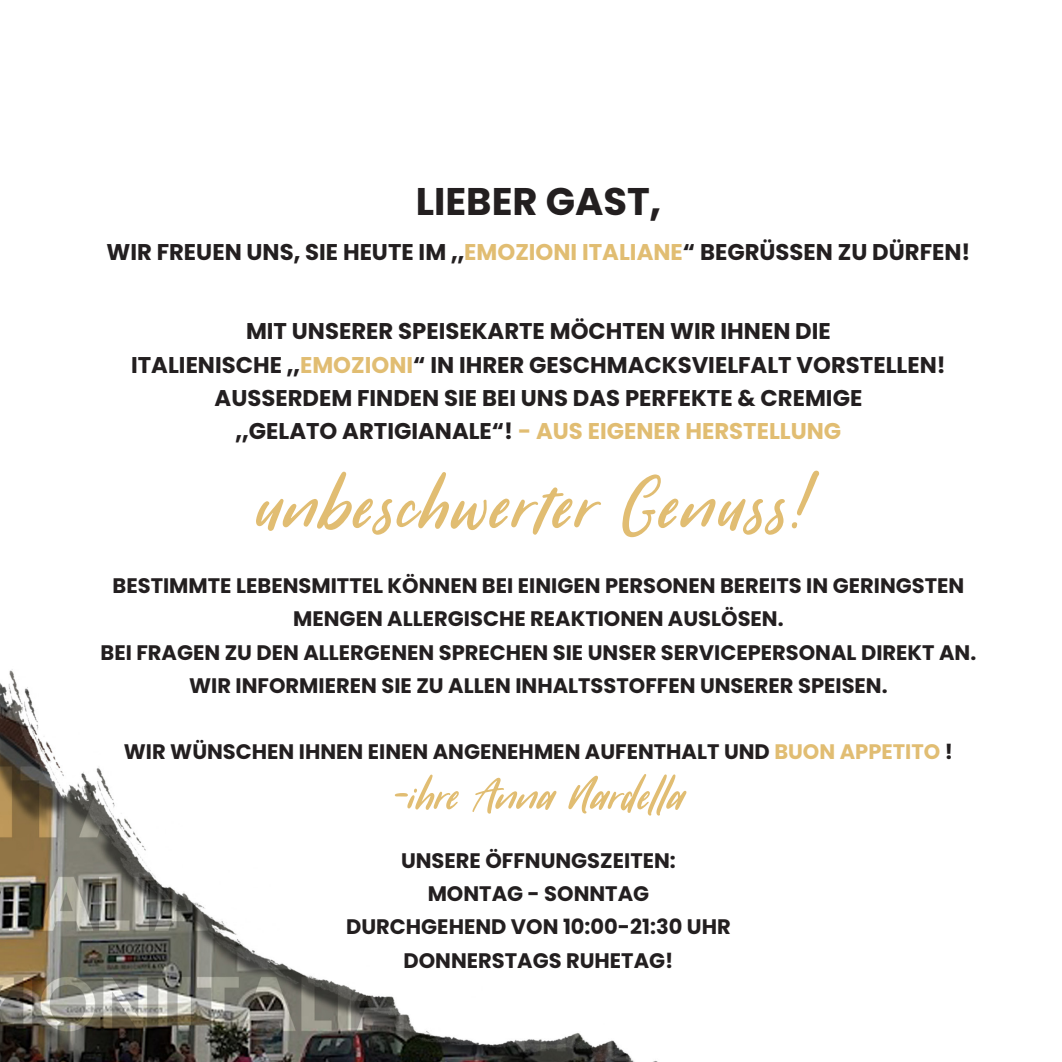
<style>
.page{position:relative;width:1062px;height:1062px;background:#fff}
.page>*{position:absolute;margin:0;border:0;box-sizing:border-box;transform-origin:0 0}
.t1{font:87.5px "Sugarstyle Millenial";letter-spacing:.03em;color:#e1bd72}
.t2{font:54.25px "Sugarstyle Millenial";color:#e1bd72}
.t3{font:700 38.5px "Poppins";color:#231f20}
.t4{font:700 22.75px/33.2px "Poppins";color:#231f20;text-align:center}
.t5{font:700 21px/33.2px "Poppins";color:#231f20;text-align:center}
.s1{color:#e1bd72}
</style>
<div class="page">
<img style="left:0;top:669px;width:658px;height:393px">
<p class="t3" style="left:416px;top:179px;width:247px">LIEBER GAST,</p>
<p class="t4" style="left:106px;top:236px;width:865px">WIR FREUEN UNS, SIE HEUTE IM „<span class="s1">EMOZIONI ITALIANE</span>“ BEGRÜSSEN ZU DÜRFEN!</p>
<p class="t4" style="left:246px;top:315px;width:586px">MIT UNSERER SPEISEKARTE MÖCHTEN WIR IHNEN DIE</p>
<p class="t4" style="left:131px;top:348px;width:816px">ITALIENISCHE „<span class="s1">EMOZIONI</span>“ IN IHRER GESCHMACKSVIELFALT VORSTELLEN!</p>
<p class="t4" style="left:214px;top:381px;width:649px">AUSSERDEM FINDEN SIE BEI UNS DAS PERFEKTE &amp; CREMIGE ,,GELATO ARTIGIANALE“! <span class="s1">- AUS EIGENER HERSTELLUNG</span></p>
<p class="t1" style="left:255px;top:448px;width:568px">unbeschwerter Genuss!</p>
<p class="t5" style="left:113px;top:569px;width:853px">BESTIMMTE LEBENSMITTEL KÖNNEN BEI EINIGEN PERSONEN BEREITS IN GERINGSTEN<br>MENGEN ALLERGISCHE REAKTIONEN AUSLÖSEN.</p>
<p class="t5" style="left:101px;top:636px;width:877px">BEI FRAGEN ZU DEN ALLERGENEN SPRECHEN SIE UNSER SERVICEPERSONAL DIREKT AN.<br>WIR INFORMIEREN SIE ZU ALLEN INHALTSSTOFFEN UNSERER SPEISEN.</p>
<p class="t5" style="left:124px;top:735px;width:830px">WIR WÜNSCHEN IHNEN EINEN ANGENEHMEN AUFENTHALT UND <span class="s1">BUON APPETITO</span> !</p>
<p class="t2" style="left:392px;top:759px;width:294px">-ihre Anna Nardella</p>
<p class="t5" style="left:346px;top:844px;width:386px">UNSERE ÖFFNUNGSZEITEN:<br>MONTAG - SONNTAG<br>DURCHGEHEND VON 10:00-21:30 UHR</p>
<p class="t5" style="left:403px;top:944px;width:271px">DONNERSTAGS RUHETAG!</p>
</div>
